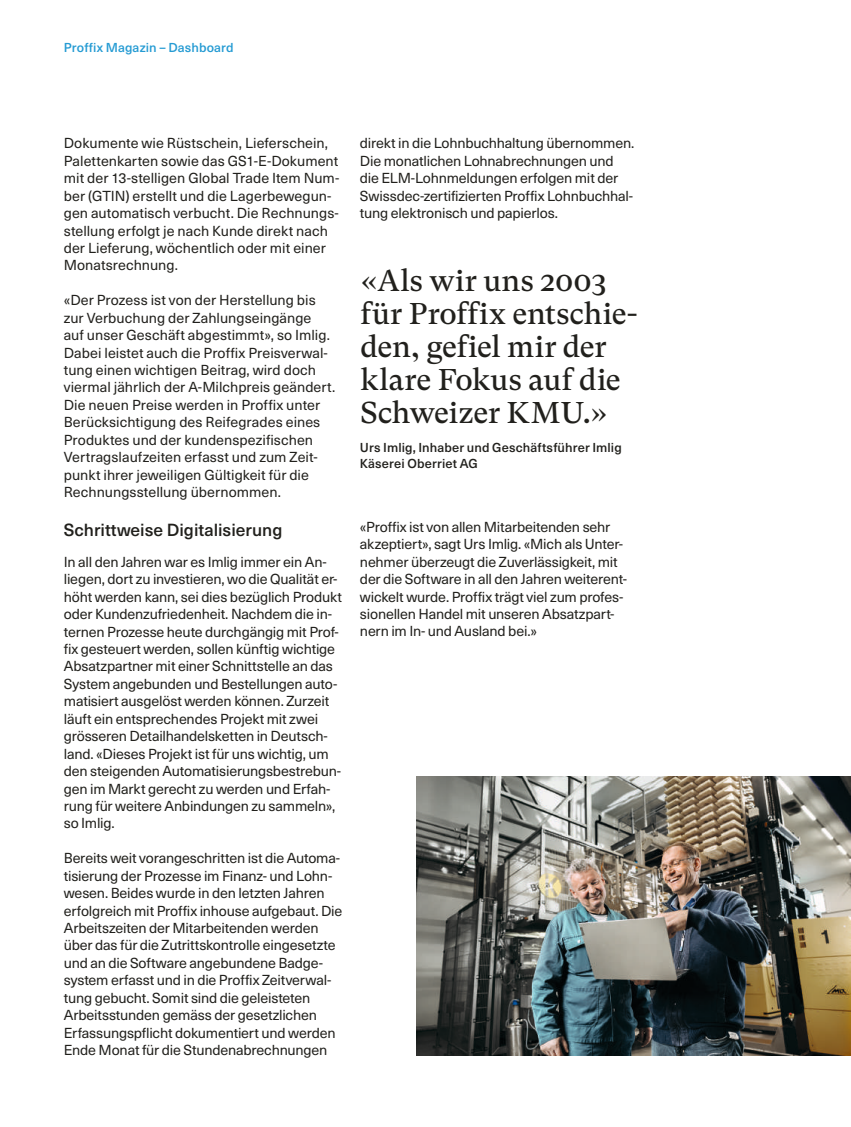
<style>
.page{position:relative;width:851px;height:1127px;background:#fff}
.page>*{position:absolute;margin:0;border:0;box-sizing:border-box;transform-origin:0 0}
.t1{font:30px/33px "GT Super Text";letter-spacing:.005em;color:#21201c}
.t2{font:500 17.25px "Neue Haas Unica W1 G";color:#21201c}
.t3{font:14.25px/17.4px "Neue Haas Unica W1 G";letter-spacing:-.01em;color:#21201c}
.t4{font:500 12.75px/16.2px "Neue Haas Unica W1 G";letter-spacing:.01em;color:#21201c}
.t5{font:500 12.75px "Neue Haas Unica W1 G";letter-spacing:.01em;color:#259bd3}
</style>
<div class="page">
<img style="left:417px;top:776px;width:433px;height:279px">
<p class="t5" style="left:64px;top:38px;width:171px">Proffix Magazin – Dashboard</p>
<p class="t3" style="left:64px;top:134px;width:277px">Dokumente wie Rüstschein, Lieferschein, Palettenkarten sowie das GS1-E-Dokument mit der 13-stelligen Global Trade Item Num&shy;ber (GTIN) erstellt und die Lagerbewegun&shy;gen automatisch verbucht. Die Rechnungs&shy;stellung erfolgt je nach Kunde direkt nach der Lieferung, wöchentlich oder mit einer Monatsrechnung.</p>
<p class="t3" style="left:64px;top:291px;width:273px">«Der Prozess ist von der Herstellung bis zur Verbuchung der Zahlungseingänge<br>auf unser Geschäft abgestimmt», so Imlig.<br>Dabei leistet auch die Proffix Preisverwal&shy;tung einen wichtigen Beitrag, wird doch viermal jährlich der A-Milchpreis geändert.<br>Die neuen Preise werden in Proffix unter Berücksichtigung des Reifegrades eines Produktes und der kundenspezifischen Vertragslaufzeiten erfasst und zum Zeit&shy;punkt ihrer jeweiligen Gültigkeit für die Rechnungsstellung übernommen.</p>
<p class="t2" style="left:64px;top:516px;width:220px">Schrittweise Digitalisierung</p>
<p class="t3" style="left:64px;top:552px;width:280px">In all den Jahren war es Imlig immer ein An&shy;liegen, dort zu investieren, wo die Qualität er&shy;höht werden kann, sei dies bezüglich Produkt oder Kundenzufriedenheit. Nachdem die in&shy;ternen Prozesse heute durchgängig mit Prof&shy;fix gesteuert werden, sollen künftig wichtige Absatzpartner mit einer Schnittstelle an das System angebunden und Bestellungen auto&shy;matisiert ausgelöst werden können. Zurzeit läuft ein entsprechendes Projekt mit zwei grösseren Detailhandelsketten in Deutsch&shy;land. «Dieses Projekt ist für uns wichtig, um den steigenden Automatisierungsbestrebun&shy;gen im Markt gerecht zu werden und Erfah&shy;rung für weitere Anbindungen zu sammeln», so Imlig.</p>
<p class="t3" style="left:64px;top:849px;width:280px">Bereits weit vorangeschritten ist die Automa&shy;tisierung der Prozesse im Finanz- und Lohn&shy;wesen. Beides wurde in den letzten Jahren erfolgreich mit Proffix inhouse aufgebaut. Die Arbeitszeiten der Mitarbeitenden werden über das für die Zutrittskontrolle eingesetzte und an die Software angebundene Badge&shy;system erfasst und in die Proffix Zeitverwal&shy;tung gebucht. Somit sind die geleisteten Arbeitsstunden gemäss der gesetzlichen Erfassungspflicht dokumentiert und werden Ende Monat für die Stundenabrechnungen</p>
<p class="t3" style="left:360px;top:134px;width:276px">direkt in die Lohnbuchhaltung übernommen.<br>Die monatlichen Lohnabrechnungen und die ELM-Lohnmeldungen erfolgen mit der Swissdec-zertifizierten Proffix Lohnbuchhal&shy;tung elektronisch und papierlos.</p>
<h1 class="t1" style="left:360px;top:264px;width:278px">«Als wir uns 2003 für Proffix entschie&shy;den, gefiel mir der klare Fokus auf die<br>Schweizer KMU.»</h1>
<p class="t4" style="left:360px;top:439px;width:263px">Urs Imlig, Inhaber und Geschäftsführer Imlig<br>Käserei Oberriet AG</p>
<p class="t3" style="left:360px;top:517px;width:268px">«Proffix ist von allen Mitarbeitenden sehr akzeptiert», sagt Urs Imlig. «Mich als Unter&shy;nehmer überzeugt die Zuverlässigkeit, mit der die Software in all den Jahren weiterent&shy;wickelt wurde. Proffix trägt viel zum profes&shy;sionellen Handel mit unseren Absatzpart&shy;nern im In- und Ausland bei.»</p>
</div>
